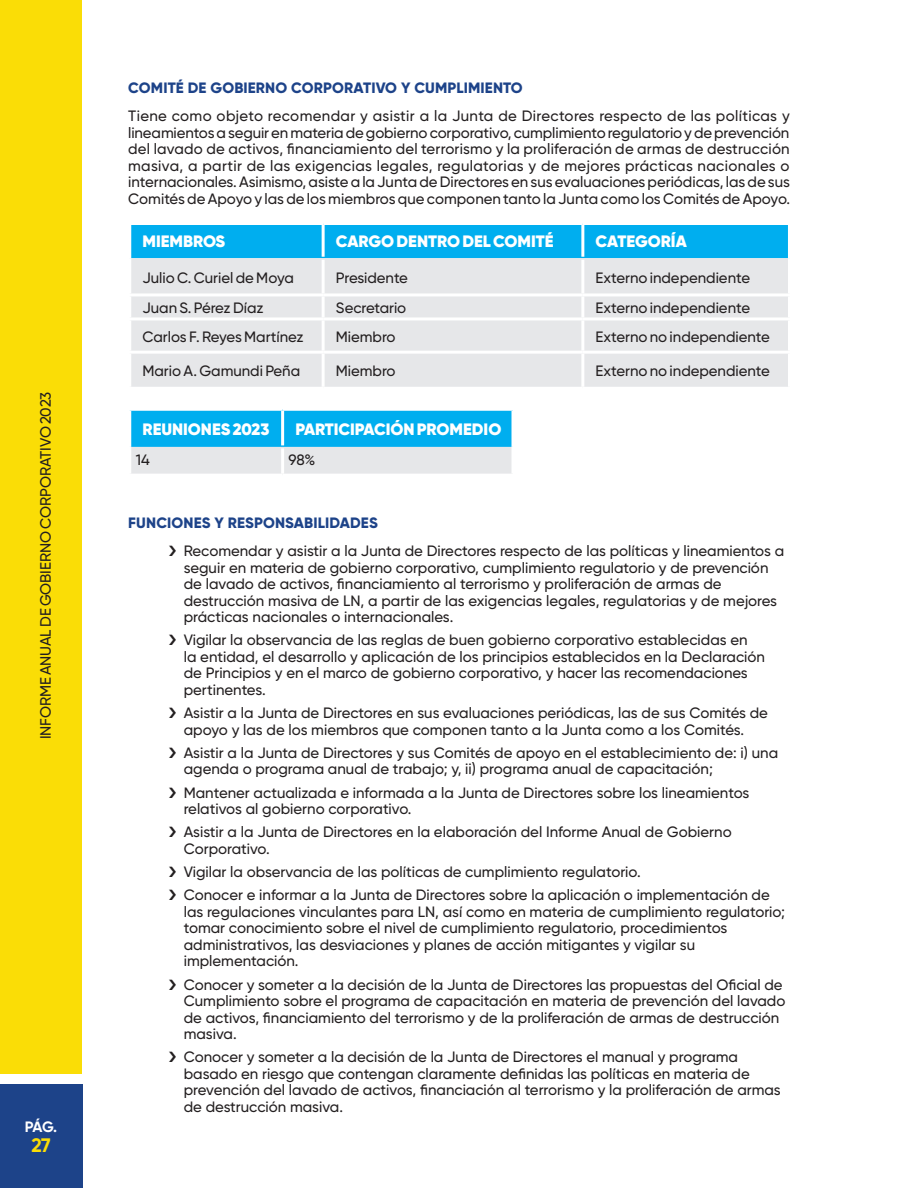
<style>
.page{position:relative;width:918px;height:1188px;background:#fff}
.page>*{position:absolute;margin:0;border:0;box-sizing:border-box;transform-origin:0 0}
.t1{font:700 19.5px "Gilroy";color:#fadd06}
.Títulos_cuadros{font:900 16.5px "Gilroy";letter-spacing:-.005em;color:#fff}
.Body_Text{font:500 15px/16.5px "Gilroy";color:#231f20}
.Texto_tablas{font:500 15px "Gilroy";letter-spacing:-.005em;color:#231f20}
.Subtitulos{font:800 15px "Gilroy";letter-spacing:.01em;color:#1d4389}
.t2{font:700 15px "Gilroy";color:#fff}
</style>
<div class="page">
<div style="left:0;top:0;width:82px;height:1074px;background:#fadd06"></div>
<div style="left:0;top:1084px;width:82px;height:104px;background:#1d4389"></div>
<div style="left:131px;top:225px;width:657px;height:33px;background:#00aeef"></div>
<div style="left:131px;top:258px;width:657px;height:129px;background:#e6e7e9"></div>
<hr style="left:322px;top:260px;width:3px;height:33px;background:#fff">
<hr style="left:581px;top:260px;width:3px;height:33px;background:#fff">
<hr style="left:128px;top:293px;width:195px;height:3px;background:#fff">
<hr style="left:323px;top:293px;width:260px;height:3px;background:#fff">
<hr style="left:322px;top:296px;width:3px;height:21px;background:#fff">
<hr style="left:583px;top:293px;width:208px;height:3px;background:#fff">
<hr style="left:581px;top:296px;width:3px;height:21px;background:#fff">
<hr style="left:128px;top:317px;width:195px;height:3px;background:#fff">
<hr style="left:323px;top:317px;width:260px;height:3px;background:#fff">
<hr style="left:322px;top:320px;width:3px;height:31px;background:#fff">
<hr style="left:583px;top:317px;width:208px;height:3px;background:#fff">
<hr style="left:581px;top:320px;width:3px;height:31px;background:#fff">
<hr style="left:128px;top:351px;width:195px;height:3px;background:#fff">
<hr style="left:323px;top:351px;width:260px;height:3px;background:#fff">
<hr style="left:322px;top:354px;width:3px;height:33px;background:#fff">
<hr style="left:583px;top:351px;width:208px;height:3px;background:#fff">
<hr style="left:581px;top:354px;width:3px;height:33px;background:#fff">
<hr style="left:322px;top:225px;width:3px;height:32px;background:#fff">
<hr style="left:581px;top:225px;width:3px;height:32px;background:#fff">
<svg style="left:131px;top:411px;width:381px;height:63px;background:#63c6ec"></svg>
<hr style="left:281px;top:411px;width:3px;height:34px;background:#fff">
<hr style="left:281px;top:448px;width:3px;height:26px;background:#fff">
<p class="Body_Text" style="left:37px;top:739px;width:349px;rotate:-90deg">INFORME ANUAL DE GOBIERNO CORPORATIVO 2023</p>
<p class="t2" style="left:25px;top:1118px;width:34px">PÁG.</p>
<h1 class="t1" style="left:31px;top:1133px;width:21px">27</h1>
<p class="Subtitulos" style="left:128px;top:78px;width:396px">COMITÉ DE GOBIERNO CORPORATIVO Y CUMPLIMIENTO</p>
<p class="Body_Text" style="left:128px;top:108px;width:663px;text-align:justify">Tiene como objeto recomendar y asistir a la Junta de Directores respecto de las políticas y lineamientos a seguir en materia de gobierno corporativo, cumplimiento regulatorio y de prevención del lavado de activos, financiamiento del terrorismo y la proliferación de armas de destrucción masiva, a partir de las exigencias legales, regulatorias y de mejores prácticas nacionales o internacionales. Asimismo, asiste a la Junta de Directores en sus evaluaciones periódicas, las de sus Comités de Apoyo y las de los miembros que componen tanto la Junta como los Comités de Apoyo.</p>
<p class="Títulos_cuadros" style="left:142px;top:231px;width:84px">MIEMBROS</p>
<p class="Títulos_cuadros" style="left:336px;top:231px;width:219px">CARGO DENTRO DEL COMITÉ</p>
<p class="Títulos_cuadros" style="left:596px;top:231px;width:93px">CATEGORÍA</p>
<p class="Texto_tablas" style="left:142px;top:268px;width:153px">Julio C. Curiel de Moya</p>
<p class="Texto_tablas" style="left:336px;top:268px;width:74px">Presidente</p>
<p class="Texto_tablas" style="left:596px;top:268px;width:156px">Externo independiente</p>
<p class="Texto_tablas" style="left:142px;top:298px;width:123px">Juan S. Pérez Díaz</p>
<p class="Texto_tablas" style="left:336px;top:298px;width:72px">Secretario</p>
<p class="Texto_tablas" style="left:596px;top:298px;width:156px">Externo independiente</p>
<p class="Texto_tablas" style="left:142px;top:327px;width:162px">Carlos F. Reyes Martínez</p>
<p class="Texto_tablas" style="left:336px;top:327px;width:61px">Miembro</p>
<p class="Texto_tablas" style="left:596px;top:327px;width:176px">Externo no independiente</p>
<p class="Texto_tablas" style="left:142px;top:362px;width:159px">Mario A. Gamundi Peña</p>
<p class="Texto_tablas" style="left:336px;top:362px;width:61px">Miembro</p>
<p class="Texto_tablas" style="left:596px;top:362px;width:176px">Externo no independiente</p>
<p class="Títulos_cuadros" style="left:142px;top:418px;width:128px">REUNIONES 2023</p>
<p class="Títulos_cuadros" style="left:295px;top:418px;width:207px">PARTICIPACIÓN PROMEDIO</p>
<p class="Body_Text" style="left:136px;top:451px;width:16px">14</p>
<p class="Body_Text" style="left:289px;top:451px;width:28px">98%</p>
<p class="Subtitulos" style="left:128px;top:513px;width:251px">FUNCIONES Y RESPONSABILIDADES</p>
<p class="Body_Text" style="left:184px;top:543px;width:602px">Recomendar y asistir a la Junta de Directores respecto de las políticas y lineamientos a seguir en materia de gobierno corporativo, cumplimiento regulatorio y de prevención de lavado de activos, financiamiento al terrorismo y proliferación de armas de destrucción masiva de LN, a partir de las exigencias legales, regulatorias y de mejores prácticas nacionales o internacionales.</p>
<p class="Body_Text" style="left:184px;top:632px;width:583px">Vigilar la observancia de las reglas de buen gobierno corporativo establecidas en<br>la entidad, el desarrollo y aplicación de los principios establecidos en la Declaración de Principios y en el marco de gobierno corporativo, y hacer las recomendaciones pertinentes.</p>
<p class="Body_Text" style="left:184px;top:705px;width:586px">Asistir a la Junta de Directores en sus evaluaciones periódicas, las de sus Comités de apoyo y las de los miembros que componen tanto a la Junta como a los Comités.</p>
<p class="Body_Text" style="left:184px;top:744px;width:596px">Asistir a la Junta de Directores y sus Comités de apoyo en el establecimiento de: i) una agenda o programa anual de trabajo; y, ii) programa anual de capacitación;</p>
<p class="Body_Text" style="left:184px;top:784px;width:567px">Mantener actualizada e informada a la Junta de Directores sobre los lineamientos relativos al gobierno corporativo.</p>
<p class="Body_Text" style="left:184px;top:824px;width:549px">Asistir a la Junta de Directores en la elaboración del Informe Anual de Gobierno<br>Corporativo.</p>
<p class="Body_Text" style="left:184px;top:864px;width:458px">Vigilar la observancia de las políticas de cumplimiento regulatorio.</p>
<p class="Body_Text" style="left:184px;top:887px;width:603px">Conocer e informar a la Junta de Directores sobre la aplicación o implementación de las regulaciones vinculantes para LN, así como en materia de cumplimiento regulatorio; tomar conocimiento sobre el nivel de cumplimiento regulatorio, procedimientos administrativos, las desviaciones y planes de acción mitigantes y vigilar su implementación.</p>
<p class="Body_Text" style="left:184px;top:976px;width:603px">Conocer y someter a la decisión de la Junta de Directores las propuestas del Oficial de Cumplimiento sobre el programa de capacitación en materia de prevención del lavado de activos, financiamiento del terrorismo y de la proliferación de armas de destrucción masiva.</p>
<p class="Body_Text" style="left:184px;top:1049px;width:599px">Conocer y someter a la decisión de la Junta de Directores el manual y programa basado en riesgo que contengan claramente definidas las políticas en materia de prevención del lavado de activos, financiación al terrorismo y la proliferación de armas de destrucción masiva.</p>
</div>
